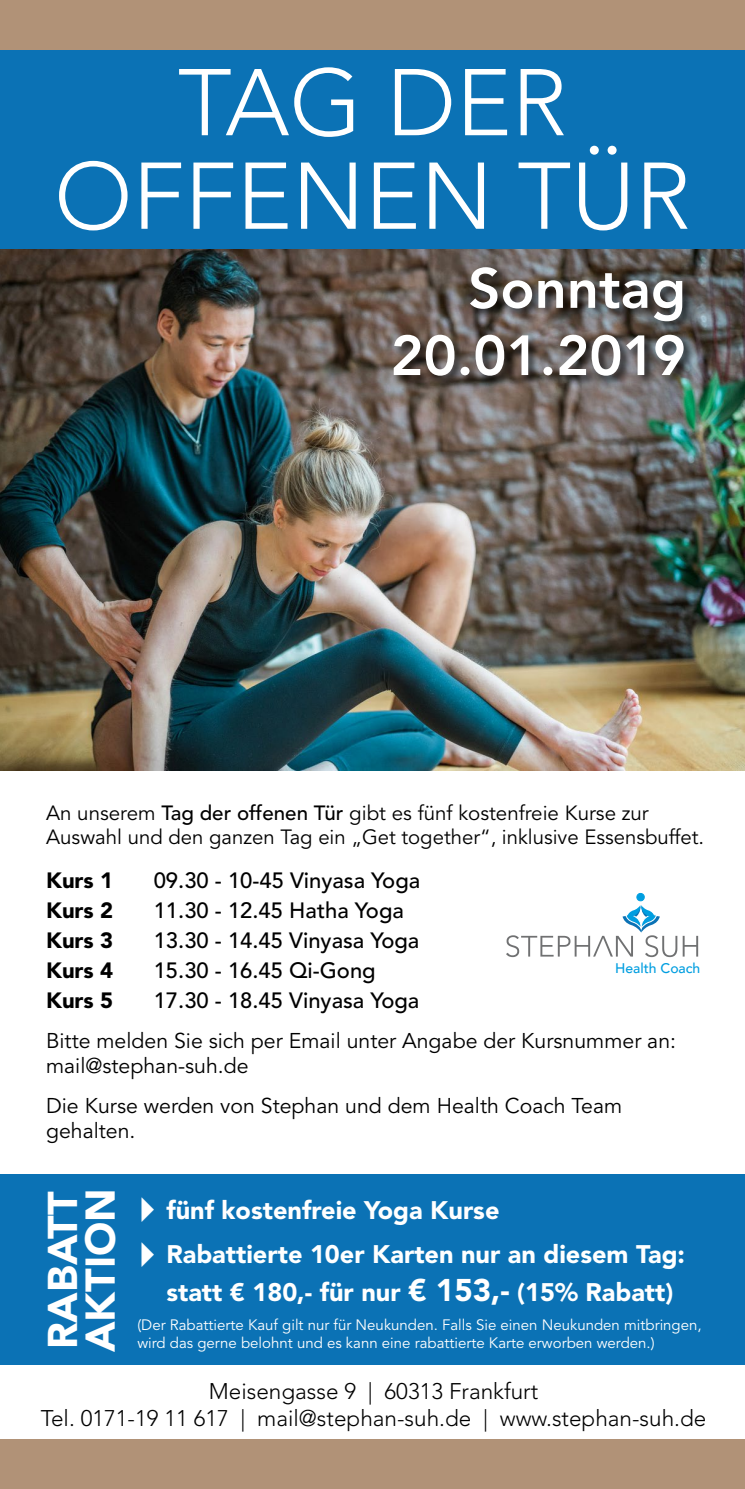
<style>
.page{position:relative;width:745px;height:1489px;background:#fff}
.page>*{position:absolute;margin:0;border:0;box-sizing:border-box;transform-origin:0 0}
.t1{font:300 93.5px/93.5px "Avenir LT Std";color:#fff;text-align:center}
.t2{font:800 56px/67.2px "Avenir LT Std";color:#fff;text-align:right}
.t3{font:900 41.25px/37.5px "Avenir LT Std";color:#fff}
.t4{font:900 25.25px/37.5px "Avenir LT Std";color:#fff}
.t5{font:300 22.5px "Avenir LT Std";color:#000}
.t6{font:500 22px "Avenir LT Std";color:#000}
.t7{font:900 22px "Avenir LT Std";color:#000}
.t8{font:21.25px/25.5px "Avenir LT Std";color:#000}
.t9{font:20.5px/24.5px "Avenir LT Std";color:#000}
.t10{font:15px/18px "Avenir LT Std";color:#fff}
.t11{font:500 14px "Avenir";color:#009ee0}
.s1{font-weight:500}
.s2{font-size:31.25px}
</style>
<div class="page">
<img style="left:0;top:249px;width:744px;height:521px">
<div style="left:0;top:4px;width:744px;height:245px;background:#0b72b5"></div>
<div style="left:391px;top:265px;width:304px;height:123px;background:#000;opacity:.75"></div>
<div style="left:0;top:1174px;width:744px;height:190px;background:#0b72b5"></div>
<div style="left:636px;top:892px;width:8px;height:9px;background:#009ee0;border-radius:3px"></div>
<div style="left:635px;top:892px;width:9px;height:9px;border:1px solid #009ee0;border-radius:3px"></div>
<svg style="left:506px;top:905px;width:191px;height:52px"></svg>
<div style="left:0;top:0;width:744px;height:50px;background:#b19277"></div>
<div style="left:0;top:1439px;width:744px;height:49px;background:#b19277"></div>
<p class="t1" style="left:54px;top:57px;width:637px">TAG DER<br>OFFENEN TÜR</p>
<p class="t2" style="left:390px;top:255px;width:297px">Sonntag<br>20.01.2019</p>
<p class="t9" style="left:46px;top:800px;width:659px">An unserem <span class="s1">Tag der offenen Tür</span> gibt es fünf kostenfreie Kurse zur<br>Auswahl und den ganzen Tag ein „Get together“, inklusive Essensbuffet.</p>
<p class="t7" style="left:46px;top:867px;width:69px">Kurs 1</p>
<p class="t6" style="left:154px;top:867px;width:268px">09.30 - 10-45 Vinyasa Yoga</p>
<p class="t7" style="left:46px;top:896px;width:69px">Kurs 2</p>
<p class="t6" style="left:154px;top:897px;width:251px">11.30 - 12.45 Hatha Yoga</p>
<p class="t7" style="left:46px;top:926px;width:69px">Kurs 3</p>
<p class="t6" style="left:154px;top:927px;width:267px">13.30 - 14.45 Vinyasa Yoga</p>
<p class="t7" style="left:46px;top:956px;width:69px">Kurs 4</p>
<p class="t6" style="left:154px;top:957px;width:223px">15.30 - 16.45 Qi-Gong</p>
<p class="t7" style="left:46px;top:986px;width:69px">Kurs 5</p>
<p class="t6" style="left:154px;top:987px;width:267px">17.30 - 18.45 Vinyasa Yoga</p>
<p class="t8" style="left:46px;top:1027px;width:631px">Bitte melden Sie sich per Email unter Angabe der Kursnummer an: mail@stephan-suh.de</p>
<p class="t8" style="left:46px;top:1093px;width:577px">Die Kurse werden von Stephan und dem Health Coach Team gehalten.</p>
<p class="t11" style="left:614px;top:956px;width:87px">Health Coach</p>
<p class="t3" style="left:44px;top:1352px;width:165px;rotate:-90deg">RABATT<br>AKTION</p>
<p class="t4" style="left:127px;top:1190px;width:374px">✔fünf kostenfreie Yoga Kurse</p>
<p class="t4" style="left:166px;top:1235px;width:520px;text-indent:-40px">✔Rabattierte 10er Karten nur an diesem Tag: statt € 180,- für nur <span class="s2">€ 153,-</span> (15% Rabatt)</p>
<p class="t10" style="left:137px;top:1316px;width:565px">(Der Rabattierte Kauf gilt nur für Neukunden. Falls Sie einen Neukunden mitbringen, wird das gerne belohnt und es kann eine rabattierte Karte erworben werden.)</p>
<p class="t5" style="left:209px;top:1378px;width:331px">Meisengasse 9 | 60313 Frankfurt</p>
<p class="t5" style="left:41px;top:1405px;width:666px">Tel. 0171-19 11 617 | mail@stephan-suh.de | www.stephan-suh.de</p>
</div>
